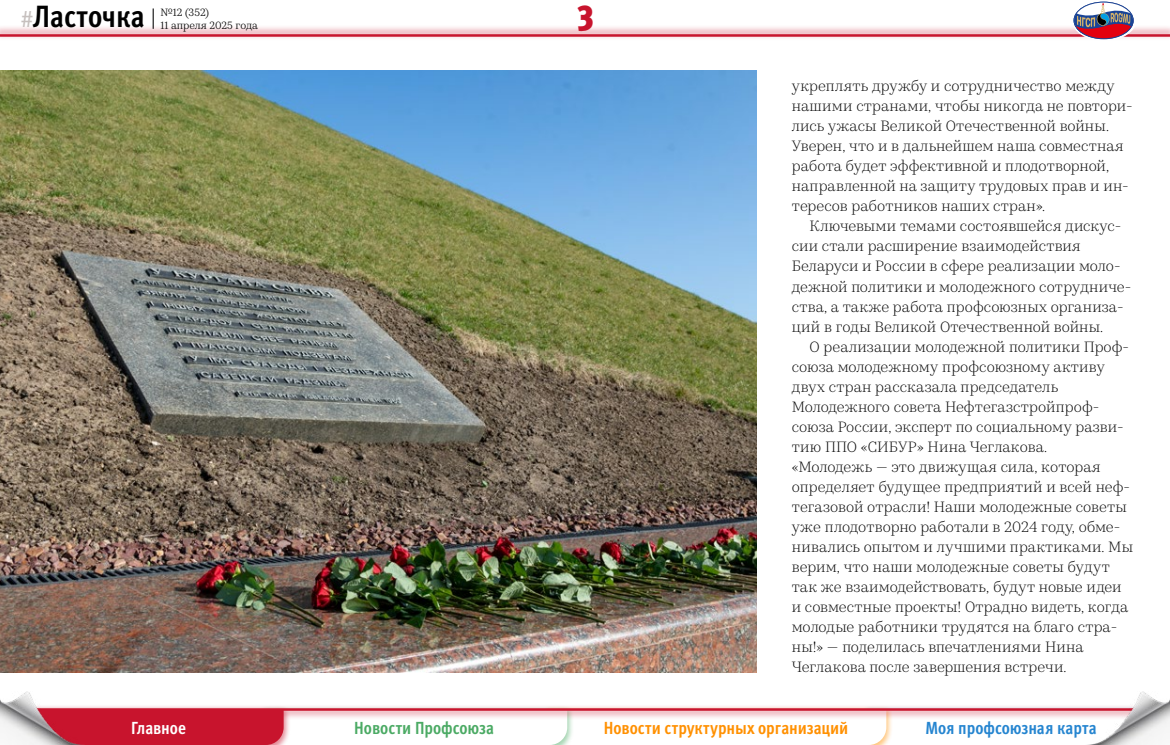
<style>
.page{position:relative;width:1170px;height:745px;background:#fff}
.page>*{position:absolute;margin:0;border:0;box-sizing:border-box;transform-origin:0 0}
.t1{font:900 condensed 36.25px "Meta Pro";color:#c8142d}
.t2{font:700 condensed 30.75px "Meta Pro";color:#000}
.t3{font:700 condensed 17.5px "Meta Pro";color:#ff9000}
.t4{font:700 condensed 17.5px "Meta Pro";letter-spacing:-.005em;color:#2585d0}
.t5{font:700 condensed 17.5px "Meta Pro";color:#4baa64}
.t6{font:700 condensed 17.5px "Meta Pro";letter-spacing:-.005em;color:#fff}
.t7{font:300 15px/20px "Kazimir Text";letter-spacing:.005em;color:#000}
.t8{font:10.62px/12.5px "Kazimir Text";color:#000}
.s1{font-weight:400;font-stretch:normal;font-size:22.5px;color:#c6c0be}
</style>
<div class="page">
<img style="left:0;top:71px;width:756px;height:600px">
<svg style="left:87px;top:720px;width:805px;height:24px"></svg>
<div style="left:0;top:24px;width:1169px;height:17px;background:#c8142d;opacity:.3"></div>
<hr style="left:0;top:34px;width:1169px;height:3px;background:#c8142d">
<div style="left:0;top:703px;width:1169px;height:17px;background:#c8142d;opacity:.3"></div>
<hr style="left:0;top:707px;width:1169px;height:3px;background:#c8142d">
<svg style="left:153px;top:8px;width:1px;height:21px"></svg>
<img style="left:0;top:691px;width:87px;height:53px">
<img style="left:1082px;top:691px;width:87px;height:53px">
<svg style="left:1072px;top:2px;width:63px;height:38px"></svg>
<div style="left:1072px;top:0;width:63px;height:41px;border:1px solid #fff;border-radius:50%"></div>
<h2 class="t2" style="left:21px;top:-7px;width:125px"><span class="s1">#</span>Ласточка</h2>
<p class="t8" style="left:160px;top:6px;width:99px">№12 (352)<br>11 апреля 2025 года</p>
<h1 class="t1" style="left:577px;top:-12px;width:19px">3</h1>
<p class="t7" style="left:791px;top:75px;width:342px">укреплять дружбу и сотрудничество между нашими странами, чтобы никогда не повтори&shy;лись ужасы Великой Отечественной вой ны.<br>Уверен, что и в дальнейшем наша совместная работа будет эффективной и плодо творной, направленной на защиту трудовых прав и ин&shy;тересов работников наших стран».</p>
<p class="t7" style="left:791px;top:215px;width:341px;text-indent:18px">Ключевыми темами состоявшейся дискус&shy;сии стали расширение взаимодействия Беларуси и России в сфере реализации моло&shy;дежной политики и молодежного сотрудниче&shy;ства, а также работа проф союзных организа&shy;ций в годы Великой Отечественной вой ны.</p>
<p class="t7" style="left:791px;top:335px;width:343px;text-indent:18px">О реализации молодежной политики Проф&shy;союза молодежному проф союзному активу двух стран рассказала председатель Молодежного совета Нефтегазстройпроф&shy;союза России, эксперт по социальному разви&shy;тию ППО «СИБУР» Нина Чеглакова.<br>«Молодежь — это движущая сила, которая определяет будущее предприятий и всей неф&shy;тегазовой отрасли! Наши молодежные советы уже плодотворно работали в 2024 году, обме&shy;нивались опытом и лучшими практиками. Мы верим, что наши молодежные советы будут так же взаимодействовать, будут новые идеи и совместные проекты! Отрадно видеть, когда молодые работники трудятся на благо стра&shy;ны!» — поделилась впечатлениями Нина Чеглакова после завершения встречи.</p>
<p class="t6" style="left:131px;top:713px;width:56px">Главное</p>
<p class="t5" style="left:354px;top:713px;width:141px">Новости Профсоюза</p>
<p class="t3" style="left:603px;top:713px;width:246px">Новости структурных организаций</p>
<p class="t4" style="left:925px;top:713px;width:173px">Моя профсоюзная карта</p>
</div>
